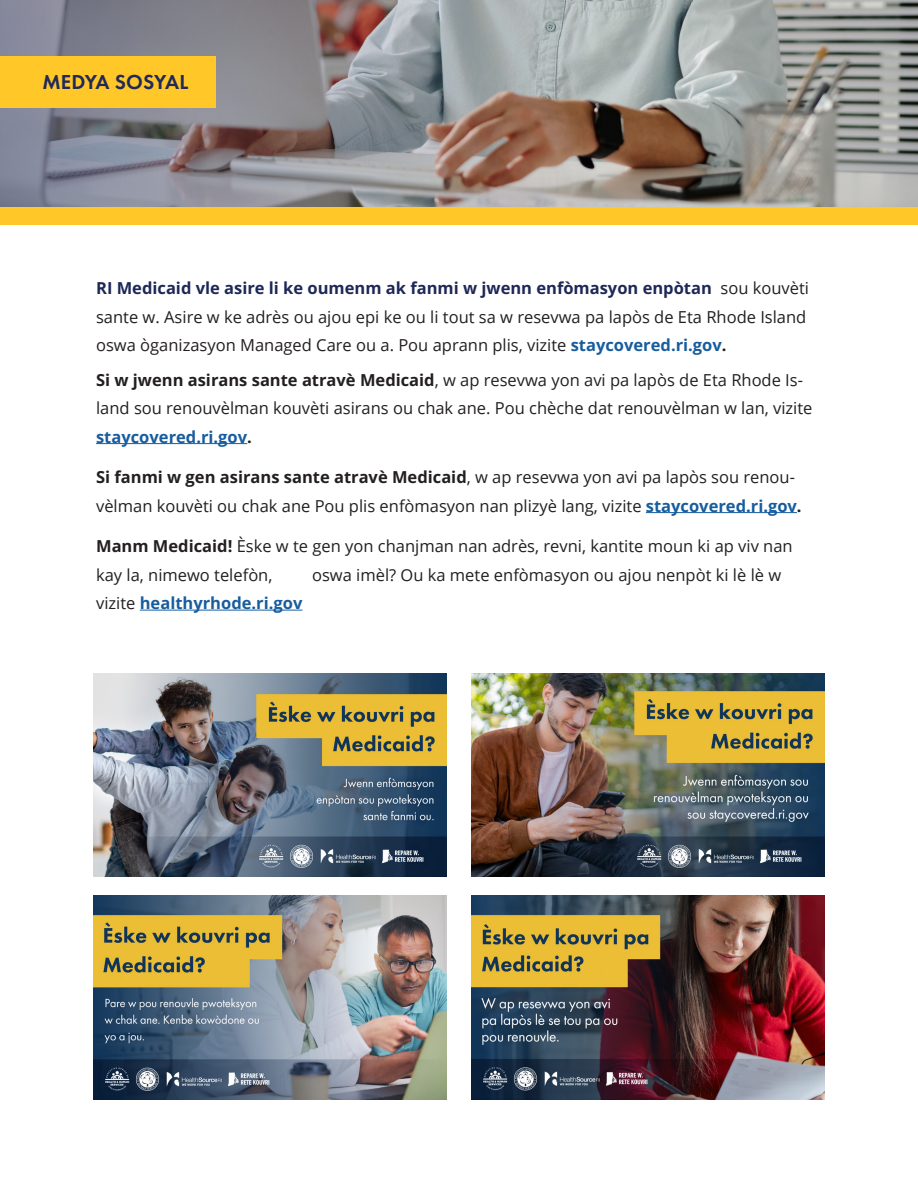
<style>
.page{position:relative;width:918px;height:1188px;background:#fff}
.page>*{position:absolute;margin:0;border:0;box-sizing:border-box;transform-origin:0 0}
.t1{font:600 21px "Futura PT";letter-spacing:.01em;color:#202959}
.t2{font:16.5px/28.5px "Open Sans";color:#231f20}
.t3{font:700 16.5px "Open Sans";color:#175d9e}
.s1{font-weight:700;color:#1e2857}
.s2{font-weight:700;color:#175d9e}
.s3{font-weight:700}
.s4{font-weight:400;color:#231f20}
</style>
<div class="page">
<img style="left:587px;top:0;width:331px;height:208px">
<svg style="left:0;top:0;width:587px;height:208px;background:#8f8a8c"></svg>
<hr style="left:96px;top:443px;width:151px;height:1px;background:#175d9e">
<hr style="left:646px;top:512px;width:151px;height:1px;background:#175d9e">
<hr style="left:140px;top:610px;width:162px;height:1px;background:#175d9e">
<img style="left:94px;top:673px;width:352px;height:203px">
<img style="left:472px;top:673px;width:352px;height:203px">
<img style="left:94px;top:896px;width:352px;height:203px">
<img style="left:472px;top:896px;width:352px;height:203px">
<div style="left:0;top:208px;width:918px;height:17px;background:#ffc728"></div>
<div style="left:0;top:56px;width:216px;height:52px;background:#ffc728"></div>
<p class="t1" style="left:42px;top:69px;width:147px">MEDYA SOSYAL</p>
<p class="t2" style="left:96px;top:274px;width:714px"><span class="s1">RI Medicaid vle asire li ke oumenm ak fanmi w jwenn enfòmasyon enpòtan</span> sou kouvèti sante w. Asire w ke adrès ou ajou epi ke ou li tout sa w resevwa pa lapòs de Eta Rhode Island oswa òganizasyon Managed Care ou a. Pou aprann plis, vizite <span class="s2">staycovered.ri.gov</span><span class="s3">.</span></p>
<p class="t2" style="left:96px;top:365px;width:718px"><span class="s3">Si w jwenn asirans sante atravè Medicaid</span>, w ap resevwa yon avi pa lapòs de Eta Rhode Is&shy;land sou renouvèlman kouvèti asirans ou chak ane. Pou chèche dat renouvèlman w lan, vizite <span class="s2">staycovered.ri.gov</span><span class="s3">.</span></p>
<p class="t2" style="left:96px;top:463px;width:707px"><span class="s3">Si fanmi w gen asirans sante atravè Medicaid</span>, w ap resevwa yon avi pa lapòs sou renou&shy;vèlman kouvèti ou chak ane Pou plis enfòmasyon nan plizyè lang, vizite <span class="s2">staycovered.ri.gov</span><span class="s3">.</span></p>
<p class="t2" style="left:96px;top:532px;width:698px"><span class="s3">Manm Medicaid!</span> Èske w te gen yon chanjman nan adrès, revni, kantite moun ki ap viv nan kay la, nimewo telefòn,</p>
<p class="t2" style="left:312px;top:560px;width:471px">oswa imèl? Ou ka mete enfòmasyon ou ajou nenpòt ki lè lè w</p>
<p class="t3" style="left:96px;top:592px;width:208px"><span class="s4">vizite</span> healthyrhode.ri.gov</p>
</div>
